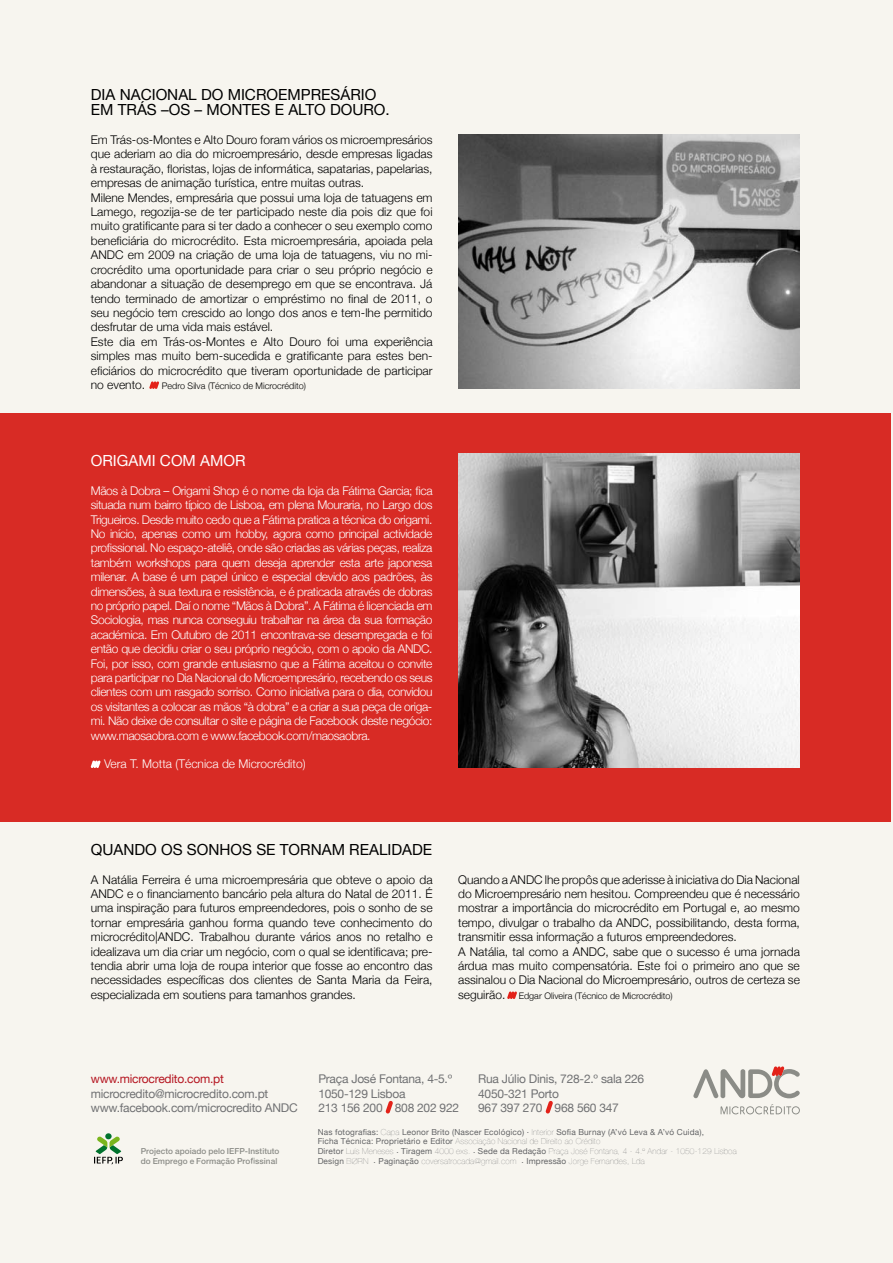
<style>
.page{position:relative;width:893px;height:1263px;background:#f7f5ef}
.page>*{position:absolute;margin:0;border:0;box-sizing:border-box;transform-origin:0 0}
.t1{font:15.3px/15px "Helvetica Neue";color:#000}
.t2{font:15.3px "Helvetica Neue";color:#fff}
.t3{font:300 12px/14.4px "Helvetica Neue";color:#000}
.t4{font:300 12px/14.4px "Helvetica Neue";letter-spacing:-.03em;color:#fff;text-align:justify}
.t5{font:12px/14.4px "Helvetica Neue";letter-spacing:-.02em;color:#707173}
.t6{font:300 12px "Helvetica Neue";color:#fff}
.t7{font:12px "Helvetica Neue";letter-spacing:-.02em;color:#b51621}
.t8{font:300 9px "Helvetica Neue";color:#000}
.t9{font:8.25px/9.9px "Helvetica Neue";letter-spacing:.02em;color:#646567}
.t10{font:500 8.25px/9.9px "Helvetica Neue";letter-spacing:.005em;color:#8b8c87}
.s1{font-size:12px}
.s2{font-weight:200}
</style>
<div class="page">
<div style="left:0;top:413px;width:890px;height:408px;background:#d82b25"></div>
<svg style="left:251px;top:1158px;width:4px;height:6px"></svg>
<svg style="left:693px;top:1066px;width:107px;height:48px"></svg>
<svg style="left:105px;top:1133px;width:7px;height:6px"></svg>
<svg style="left:94px;top:1136px;width:29px;height:28px"></svg>
<svg style="left:507px;top:991px;width:10px;height:8px"></svg>
<img style="left:459px;top:454px;width:341px;height:313px">
<svg style="left:149px;top:381px;width:10px;height:8px"></svg>
<svg style="left:91px;top:760px;width:10px;height:8px"></svg>
<img style="left:459px;top:135px;width:341px;height:254px">
<svg style="left:385px;top:1101px;width:8px;height:12px"></svg>
<svg style="left:545px;top:1101px;width:8px;height:12px"></svg>
<p class="t1" style="left:91px;top:87px;width:301px;text-indent:220px">resário em Trás –os – Montes e Alto Douro.</p>
<p class="t3" style="left:91px;top:132px;width:343px">Em Trás-os-Montes e Alto Douro foram vários os microempresários que aderiam ao dia do microempresário, desde empresas ligadas à restauração, floristas, lojas de informática, sapatarias, papelarias, empresas de animação turística, entre muitas outras.<br>Milene Mendes, empresária que possui uma loja de tatuagens em Lamego, regozija-se de ter participado neste dia pois diz que foi muito gratificante para si ter dado a conhecer o seu exemplo como beneficiária do microcrédito. Esta microempresária, apoiada pela ANDC em 2009 na criação de uma loja de tatuagens, viu no mi&shy;crocrédito uma oportunidade para criar o seu próprio negócio e abandonar a situação de desemprego em que se encontrava. Já tendo terminado de amortizar o empréstimo no final de 2011, o seu negócio tem crescido ao longo dos anos e tem-lhe permitido desfrutar de uma vida mais estável.<br>Este dia em Trás-os-Montes e Alto Douro foi uma experiência simples mas muito bem-sucedida e gratificante para estes ben&shy;eficiários do microcrédito que tiveram oportunidade de participar no evento.</p>
<p class="t1" style="left:91px;top:87px;width:199px">Dia Nacional do Microemp</p>
<p class="t8" style="left:162px;top:380px;width:145px">Pedro Silva (Técnico de Microcrédito)</p>
<p class="t2" style="left:91px;top:451px;width:11px">ORIGA</p>
<p class="t2" style="left:138px;top:451px;width:97px">MI COM AMOR</p>
<p class="t4" style="left:91px;top:483px;width:343px">Mãos à Dobra – Origami Shop é o nome da loja da Fátima Garcia; fica situada num bairro típico de Lisboa, em plena Mouraria, no Largo dos Trigueiros. Desde muito cedo que a Fátima pratica a técnica do origami.<br>No início, apenas como um hobby, agora como principal actividade profissional. No espaço-ateliê, onde são criadas as várias peças, realiza também workshops para quem deseja aprender esta arte japonesa milenar. A base é um papel único e especial devido aos padrões, às dimensões, à sua textura e resistência, e é praticada através de dobras no próprio papel. Daí o nome “Mãos à Dobra”. A Fátima é licenciada em Sociologia, mas nunca conseguiu trabalhar na área da sua formação académica. Em Outubro de 2011 encontrava-se desempregada e foi então que decidiu criar o seu próprio negócio, com o apoio da ANDC.<br>Foi, por isso, com grande entusiasmo que a Fátima aceitou o convite para participar no Dia Nacional do Microempresário, recebendo os seus clientes com um rasgado sorriso. Como iniciativa para o dia, convidou os visitantes a colocar as mãos “à dobra” e a criar a sua peça de origa&shy;mi. Não deixe de consultar o site e página de Facebook deste negócio: www.maosaobra.com e www.facebook.com/maosaobra.</p>
<p class="t6" style="left:104px;top:757px;width:203px">Vera T. Motta (Técnica de Microcrédito)</p>
<p class="t1" style="left:91px;top:842px;width:341px">Quando os sonh os se tornam realidade</p>
<p class="t3" style="left:91px;top:872px;width:343px;text-align:justify">A Natália Ferreira é uma microempresária que obteve o apoio da ANDC e o financiamento bancário pela altura do Natal de 2011. É uma inspiração para futuros empreendedores, pois o sonho de se tornar empresária ganhou forma quando teve conhecimento do microcrédito|ANDC. Trabalhou durante vários anos no retalho e idealizava um dia criar um negócio, com o qual se identificava; pre&shy;tendia abrir uma loja de roupa interior que fosse ao encontro das necessidades específicas dos clientes de Santa Maria da Feira, especializada em soutiens para tamanhos grandes.</p>
<p class="t3" style="left:458px;top:872px;width:343px">Quando a ANDC lhe propôs que aderisse à iniciativa do Dia Nacional do Microempresário nem hesitou. Compreendeu que é necessário mostrar a importância do microcrédito em Portugal e, ao mesmo tempo, divulgar o trabalho da ANDC, possibilitando, desta forma, transmitir essa informação a futuros empreendedores.<br>A Natália, tal como a ANDC, sabe que o sucesso é uma jornada árdua mas muito compensatória. Este foi o primeiro ano que se assinalou o Dia Nacional do Microempresário, outros de certeza se</p>
<p class="t8" style="left:458px;top:990px;width:216px"><span class="s1">seguirão.</span> Edgar Oliveira (Técnico de Microcrédito)</p>
<p class="t7" style="left:91px;top:1072px;width:134px">www.microcredito.com.pt</p>
<p class="t5" style="left:91px;top:1086px;width:184px">microcredito@microcredito.com.pt www.facebook.com/microcredito ANDC</p>
<p class="t10" style="left:141px;top:1146px;width:140px">Projecto apoiado pelo IEFP-Instituto do Emprego e Formação Pro ssinal</p>
<p class="t5" style="left:318px;top:1071px;width:142px">Praça José Fontana, 4-5.º<br>1050-129 Lisboa<br>213 156 200 808 202 922</p>
<p class="t5" style="left:478px;top:1071px;width:168px">Rua Júlio Dinis, 728-2.º sala 226<br>4050-321 Porto<br>967 397 270 968 560 347</p>
<p class="t9" style="left:318px;top:1126px;width:421px">Nas fotografias: <span class="s2">Capa</span> Leonor Brito (Nascer Ecológico) . <span class="s2">Interior</span> Sofia Burnay (A’vó Leva &amp; A’vó Cuida),<br>Ficha Técnica: Proprietário e Editor <span class="s2">Associação Nacional de Direito ao Crédito<br></span>Diretor <span class="s2">Luís Meneses</span> . Tiragem <span class="s2">4000 exs.</span> . Sede da Redação <span class="s2">Praça José Fontana, 4 - 4.º Andar - 1050-129 Lisboa </span>Design <span class="s2">BØRN</span> . Paginação <span class="s2">coversatrocada@gmail.com</span> . I mpressão <span class="s2">Jorge Fernandes, Lda</span></p>
</div>
